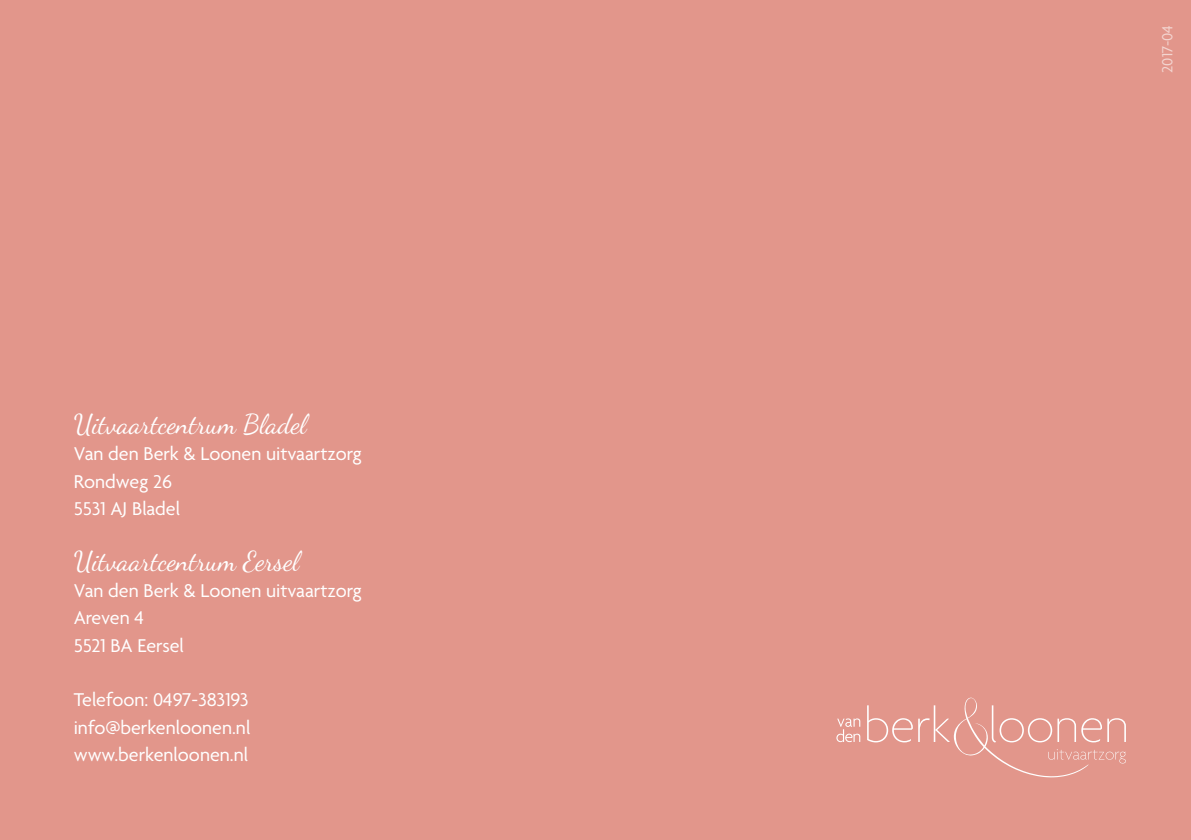
<style>
.page{position:relative;width:1191px;height:840px;background:#fff}
.page>*{position:absolute;margin:0;border:0;box-sizing:border-box;transform-origin:0 0}
.t1{font:27.2px "Dancing Script";color:#fff}
.t2{font:20px/27.4px "Agenda";color:#fff}
.t3{font:16px "Agenda";color:#fff}
</style>
<div class="page">
<div style="left:0;top:0;width:1191px;height:839px;background:#e2968b"></div>
<svg style="left:836px;top:718px;width:24px;height:23px"></svg>
<svg style="left:867px;top:697px;width:259px;height:80px"></svg>
<h1 class="t1" style="left:74px;top:408px;width:234px">Uitvaartcentrum Bladel</h1>
<p class="t2" style="left:74px;top:441px;width:289px">Van den Berk &amp; Loonen uitvaartzorg<br>Rondweg 26<br>5531 AJ Bladel</p>
<h1 class="t1" style="left:74px;top:544px;width:227px">Uitvaartcentrum Eersel</h1>
<p class="t2" style="left:74px;top:578px;width:289px">Van den Berk &amp; Loonen uitvaartzorg<br>Areven 4<br>5521 BA Eersel</p>
<p class="t2" style="left:74px;top:687px;width:178px;text-align:justify">Telefoon: 0497-383193 info@berkenloonen.nl www.berkenloonen.nl</p>
<p class="t3" style="left:1158px;top:73px;width:49px;rotate:-90deg">2017-04</p>
</div>
